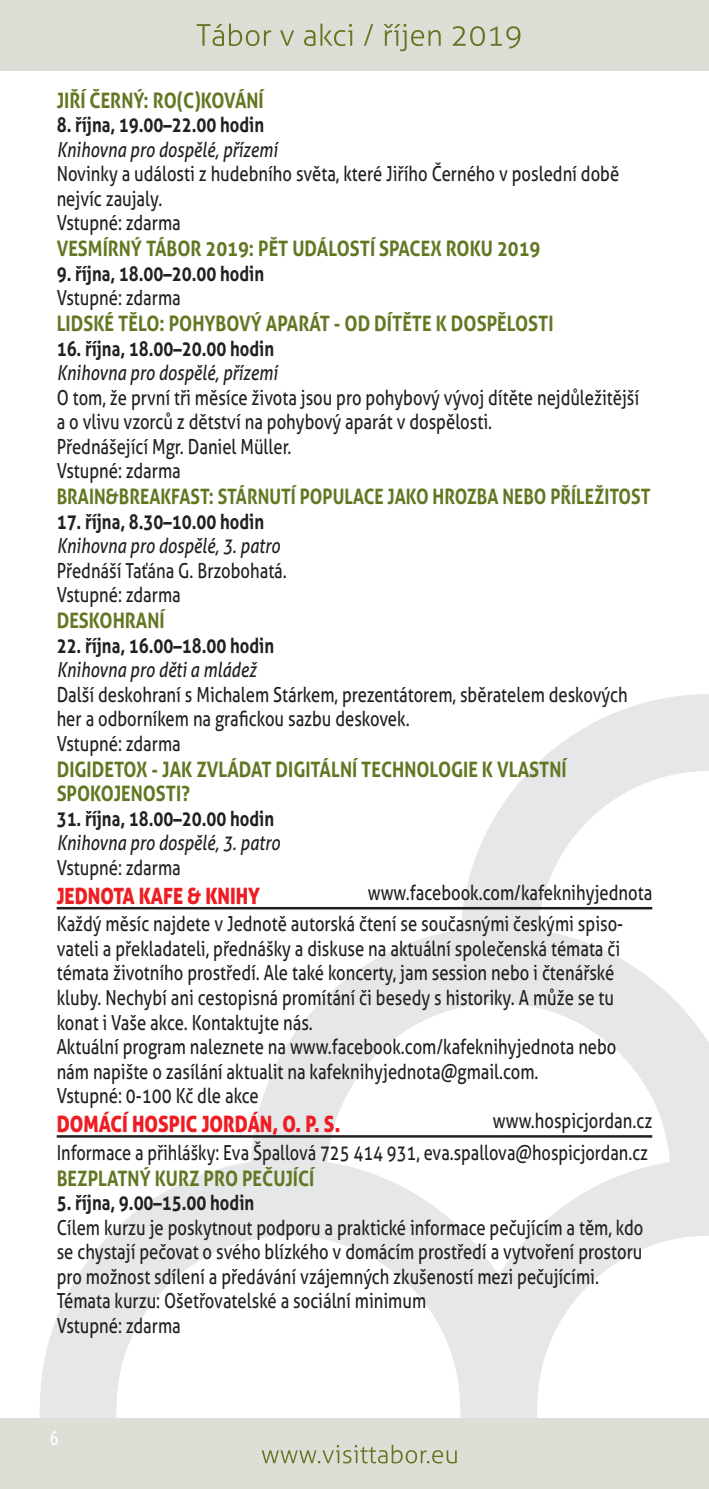
<style>
.page{position:relative;width:709px;height:1489px;background:#fff}
.page>*{position:absolute;margin:0;border:0;box-sizing:border-box;transform-origin:0 0}
.t1{font:22.5px "Aller Display";color:#ee1d23;scale:.85 1}
.t2{font:700 21.25px/24.5px "Aller";color:#627722;scale:.85 1}
.t3{font:700 21.25px "Aller";color:#627722;scale:.82 1}
.t4{font:20.75px/24.5px "Aller";color:#231f20;scale:.8 1}
.t5{font:700 20.75px "Aller";color:#231f20;scale:.8 1}
.t6{font:italic 20.75px "Aller";color:#231f20;scale:.8 1}
.t7{font:19.25px "Aller";color:#fff;scale:.75 1}
</style>
<div class="page">
<svg style="left:40px;top:694px;width:668px;height:723px"></svg>
<div style="left:0;top:0;width:709px;height:71px;background:#deddd6"></div>
<div style="left:0;top:1417px;width:709px;height:71px;background:#deddd6"></div>
<svg style="left:197px;top:24px;width:74px;height:22px"></svg>
<svg style="left:280px;top:30px;width:14px;height:16px"></svg>
<svg style="left:304px;top:24px;width:48px;height:22px"></svg>
<svg style="left:364px;top:24px;width:9px;height:22px"></svg>
<svg style="left:383px;top:24px;width:57px;height:27px"></svg>
<svg style="left:452px;top:26px;width:68px;height:23px"></svg>
<svg style="left:262px;top:1444px;width:195px;height:19px"></svg>
<svg style="left:708px;top:694px;width:1px;height:724px"></svg>
<hr style="left:57px;top:906px;width:595px;height:3px;background:#231f20">
<hr style="left:57px;top:1135px;width:595px;height:2px;background:#231f20">
<p class="t2" style="left:57px;top:88px;width:245px">JIŘÍ ČERNÝ: RO(C)KOVÁNÍ</p>
<p class="t5" style="left:57px;top:113px;width:261px">8. října, 19.00–22.00 hodin</p>
<p class="t6" style="left:57px;top:137px;width:277px">Knihovna pro dospělé, přízemí</p>
<p class="t4" style="left:57px;top:162px;width:704px">Novinky a události z hudebního světa, které Jiřího Černého v poslední době nejvíc zaujaly.<br>Vstupné: zdarma</p>
<p class="t2" style="left:57px;top:237px;width:570px">VESMÍRNÝ TÁBOR 2019: PĚT UDÁLOSTÍ SPACEX ROKU 2019</p>
<p class="t5" style="left:57px;top:261px;width:261px">9. října, 18.00–20.00 hodin</p>
<p class="t4" style="left:57px;top:286px;width:157px">Vstupné: zdarma</p>
<p class="t2" style="left:57px;top:312px;width:586px">LIDSKÉ TĚLO: POHYBOVÝ APARÁT - OD DÍTĚTE K DOSPĚLOSTI</p>
<p class="t5" style="left:57px;top:336px;width:273px">16. října, 18.00–20.00 hodin</p>
<p class="t6" style="left:57px;top:361px;width:277px">Knihovna pro dospělé, přízemí</p>
<p class="t4" style="left:57px;top:385px;width:729px">O tom, že první tři měsíce života jsou pro pohybový vývoj dítěte nejdůležitější a o vlivu vzorců z dětství na pohybový aparát v dospělosti.<br>Přednášející Mgr. Daniel Müller.<br>Vstupné: zdarma</p>
<p class="t3" style="left:57px;top:484px;width:726px">BRAIN&amp;BREAKFAST: STÁRNUTÍ POPULACE JAKO HROZBA NEBO PŘÍLEŽITOST</p>
<p class="t5" style="left:57px;top:509px;width:261px">17. října, 8.30–10.00 hodin</p>
<p class="t6" style="left:57px;top:534px;width:281px">Knihovna pro dospělé, 3. patro</p>
<p class="t4" style="left:57px;top:558px;width:289px">Přednáší Taťána G. Brzobohatá.<br>Vstupné: zdarma</p>
<p class="t2" style="left:57px;top:608px;width:128px">DESKOHRANÍ</p>
<p class="t5" style="left:57px;top:633px;width:273px">22. října, 16.00–18.00 hodin</p>
<p class="t6" style="left:57px;top:658px;width:251px">Knihovna pro děti a mládež</p>
<p class="t4" style="left:57px;top:682px;width:715px">Další deskohraní s Michalem Stárkem, prezentátorem, sběratelem deskových her a odborníkem na grafickou sazbu deskovek.<br>Vstupné: zdarma</p>
<p class="t2" style="left:57px;top:757px;width:601px">DIGIDETOX - JAK ZVLÁDAT DIGITÁLNÍ TECHNOLOGIE K VLASTNÍ<br>SPOKOJENOSTI?</p>
<p class="t5" style="left:57px;top:806px;width:273px">31. října, 18.00–20.00 hodin</p>
<p class="t6" style="left:57px;top:830px;width:281px">Knihovna pro dospělé, 3. patro</p>
<p class="t4" style="left:57px;top:855px;width:157px">Vstupné: zdarma</p>
<p class="t1" style="left:57px;top:882px;width:241px">JEDNOTA KAFE &amp; KNIHY</p>
<p class="t4" style="left:57px;top:876px;width:746px;line-height:31.5px;text-indent:311px">www.facebook.com/kafeknihyjednota<br>Každý měsíc najdete v Jednotě autorská čtení se současnými českými spiso-</p>
<p class="t4" style="left:57px;top:936px;width:706px">vateli a překladateli, přednášky a diskuse na aktuální společenská témata či témata životního prostředí. Ale také koncerty, jam session nebo i čtenářské kluby. Nechybí ani cestopisná promítání či besedy s historiky. A může se tu konat i Vaše akce. Kontaktujte nás.<br>Aktuální program naleznete na www.facebook.com/kafeknihyjednota nebo nám napište o zasílání aktualit na kafeknihyjednota@gmail.com.<br>Vstupné: 0-100 Kč dle akce</p>
<p class="t1" style="left:57px;top:1110px;width:335px">DOMÁCÍ HOSPIC JORDÁN, O. P. S.</p>
<p class="t4" style="left:57px;top:1105px;width:746px;line-height:31.5px;text-align:right">www.hospicjordan.cz<br>Informace a přihlášky: Eva Špallová 725 414 931, eva.spallova@hospicjordan.cz</p>
<p class="t2" style="left:57px;top:1165px;width:305px">BEZPLATNÝ KURZ PRO PEČUJÍCÍ</p>
<p class="t5" style="left:57px;top:1190px;width:248px">5. října, 9.00–15.00 hodin</p>
<p class="t4" style="left:57px;top:1215px;width:735px">Cílem kurzu je poskytnout podporu a praktické informace pečujícím a těm, kdo se chystají pečovat o svého blízkého v domácím prostředí a vytvoření prostoru pro možnost sdílení a předávání vzájemných zkušeností mezi pečujícími.<br>Témata kurzu: Ošetřovatelské a sociální minimum<br>Vstupné: zdarma</p>
<p class="t7" style="left:50px;top:1426px;width:13px">6</p>
</div>
